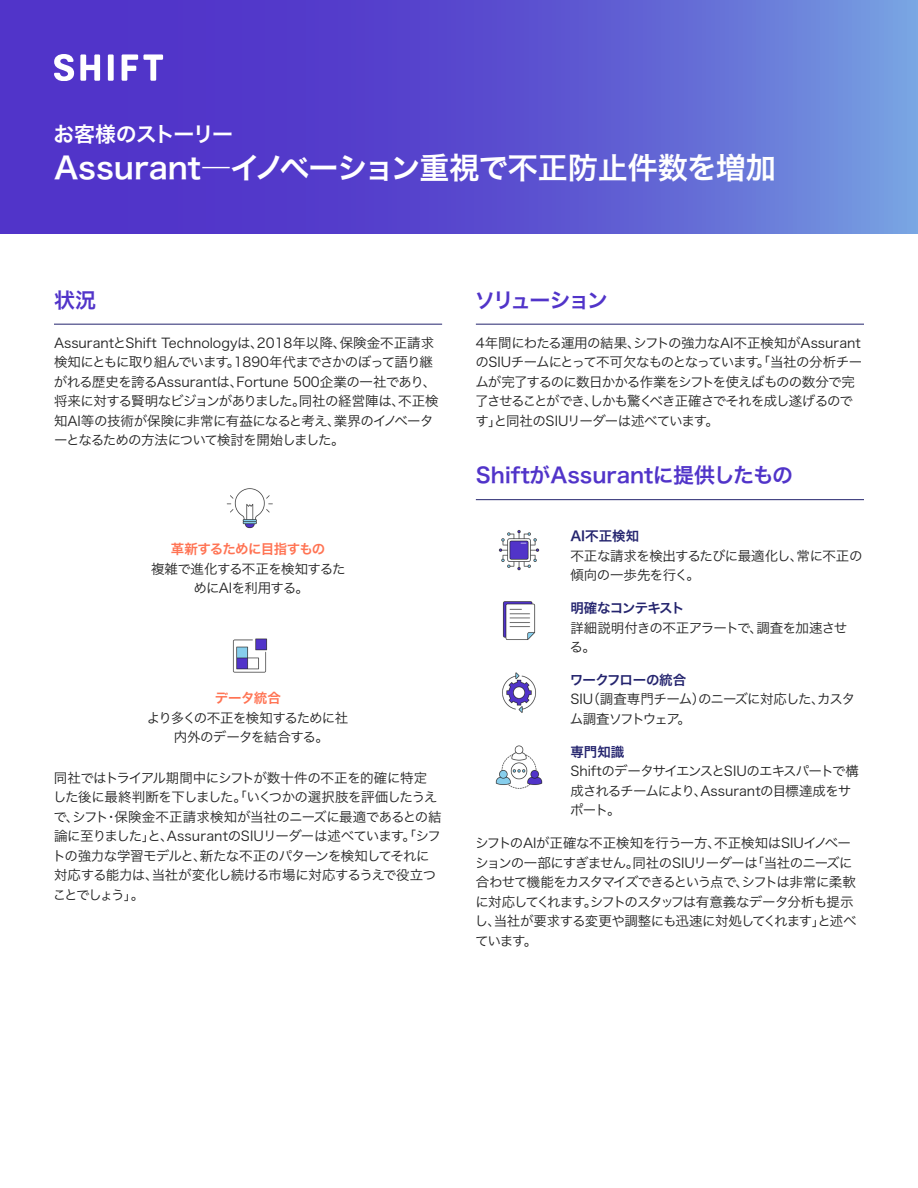
<style>
.page{position:relative;width:918px;height:1188px;background:#fff}
.page>*{position:absolute;margin:0;border:0;box-sizing:border-box;transform-origin:0 0}
.t1{font:30px "Hira Kaku Pro W6";color:#fff}
.t2{font:21px "Hira Kaku Pro W6";letter-spacing:-.005em;color:#5134c9}
.t3{font:21px "Hira Kaku Pro W6";letter-spacing:-.06em;color:#fff}
.t4{font:21px "Hira Kaku Pro W6";letter-spacing:-.105em;color:#5134c9}
.t5{font:13.5px/19.5px "Hira Kaku Pro W3";letter-spacing:-.045em;color:#212121}
.t6{font:13.5px/19.5px "Hira Kaku Pro W3";letter-spacing:-.07em;color:#212121}
.t7{font:13.5px "Hira Kaku Pro W6";letter-spacing:-.02em;color:#24246e}
.t8{font:13.5px "Hira Kaku Pro W6";letter-spacing:-.04em;color:#ff7353}
.t9{font:13.5px "Hira Kaku Pro W6";letter-spacing:-.065em;color:#24246e}
</style>
<div class="page">
<svg style="left:0;top:0;width:918px;height:233px;background:#5c54d0"></svg>
<svg style="left:54px;top:54px;width:109px;height:27px"></svg>
<hr style="left:54px;top:324px;width:388px;height:1px;background:#24246e">
<hr style="left:476px;top:324px;width:388px;height:1px;background:#24246e">
<hr style="left:476px;top:499px;width:388px;height:1px;background:#24246e">
<img style="left:226px;top:488px;width:47px;height:41px">
<img style="left:498px;top:530px;width:42px;height:41px">
<img style="left:502px;top:601px;width:34px;height:39px">
<img style="left:502px;top:672px;width:34px;height:41px">
<img style="left:495px;top:745px;width:48px;height:44px">
<img style="left:232px;top:638px;width:36px;height:35px">
<h2 class="t3" style="left:54px;top:116px;width:181px">お客様のストーリー</h2>
<h1 class="t1" style="left:54px;top:141px;width:723px">Assurant―イノベーション重視で不正防止件数を増加</h1>
<h2 class="t2" style="left:54px;top:281px;width:43px">状況</h2>
<p class="t5" style="left:54px;top:332px;width:387px">AssurantとShift Technologyは、2018年以降、保険金不正請求検知にともに取り組んでいます。1890年代までさかのぼって語り継がれる歴史を誇るAssurantは、Fortune 500企業の一社であり、将来に対する賢明なビジョンがありました。同社の経営陣は、不正検知AI等の技術が保険に非常に有益になると考え、業界のイノベーターとなるための方法について検討を開始しました。</p>
<p class="t8" style="left:171px;top:537px;width:156px">革新するために目指すもの</p>
<p class="t5" style="left:151px;top:558px;width:196px;text-align:center">複雑で進化する不正を検知するためにAIを利用する。</p>
<p class="t8" style="left:215px;top:686px;width:68px">データ統合</p>
<p class="t5" style="left:147px;top:707px;width:203px;text-align:center">より多くの不正を検知するために社内外のデータを結合する。</p>
<p class="t5" style="left:53px;top:767px;width:391px">同社ではトライアル期間中にシフトが数十件の不正を的確に特定した後に最終判断を下しました。「いくつかの選択肢を評価したうえで、シフト・保険金不正請求検知が当社のニーズに最適であるとの結論に至りました」と、AssurantのSIUリーダーは述べています。「シフトの強力な学習モデルと、新たな不正のパターンを検知してそれに対応する能力は、当社が変化し続ける市場に対応するうえで役立つことでしょう」。</p>
<h2 class="t4" style="left:475px;top:281px;width:135px">ソリューション</h2>
<p class="t5" style="left:475px;top:332px;width:389px">4年間にわたる運用の結果、シフトの強力なAI不正検知がAssurantのSIUチームにとって不可欠なものとなっています。「当社の分析チームが完了するのに数日かかる作業をシフトを使えばものの数分で完了させることができ、しかも驚くべき正確さでそれを成し遂げるのです」と同社のSIUリーダーは述べています。</p>
<h2 class="t2" style="left:476px;top:456px;width:319px">ShiftがAssurantに提供したもの</h2>
<p class="t7" style="left:570px;top:524px;width:70px">AI不正検知</p>
<p class="t5" style="left:570px;top:545px;width:294px">不正な請求を検出するたびに最適化し、常に不正の傾向の一歩先を行く。</p>
<p class="t9" style="left:570px;top:596px;width:116px">明確なコンテキスト</p>
<p class="t5" style="left:570px;top:617px;width:279px">詳細説明付きの不正アラートで、調査を加速させる。</p>
<p class="t7" style="left:570px;top:668px;width:118px">ワークフローの統合</p>
<p class="t6" style="left:570px;top:689px;width:287px">SIU（調査専門チーム）のニーズに対応した、カスタム調査ソフトウェア。</p>
<p class="t7" style="left:570px;top:740px;width:55px">専門知識</p>
<p class="t5" style="left:570px;top:761px;width:290px">ShiftのデータサイエンスとSIUのエキスパートで構成されるチームにより、Assurantの目標達成をサポート。</p>
<p class="t5" style="left:475px;top:833px;width:383px">シフトのAIが正確な不正検知を行う一方、不正検知はSIUイノベーションの一部にすぎません。同社のSIUリーダーは「当社のニーズに合わせて機能をカスタマイズできるという点で、シフトは非常に柔軟に対応してくれます。シフトのスタッフは有意義なデータ分析も提示し、当社が要求する変更や調整にも迅速に対処してくれます」と述べています。</p>
</div>
